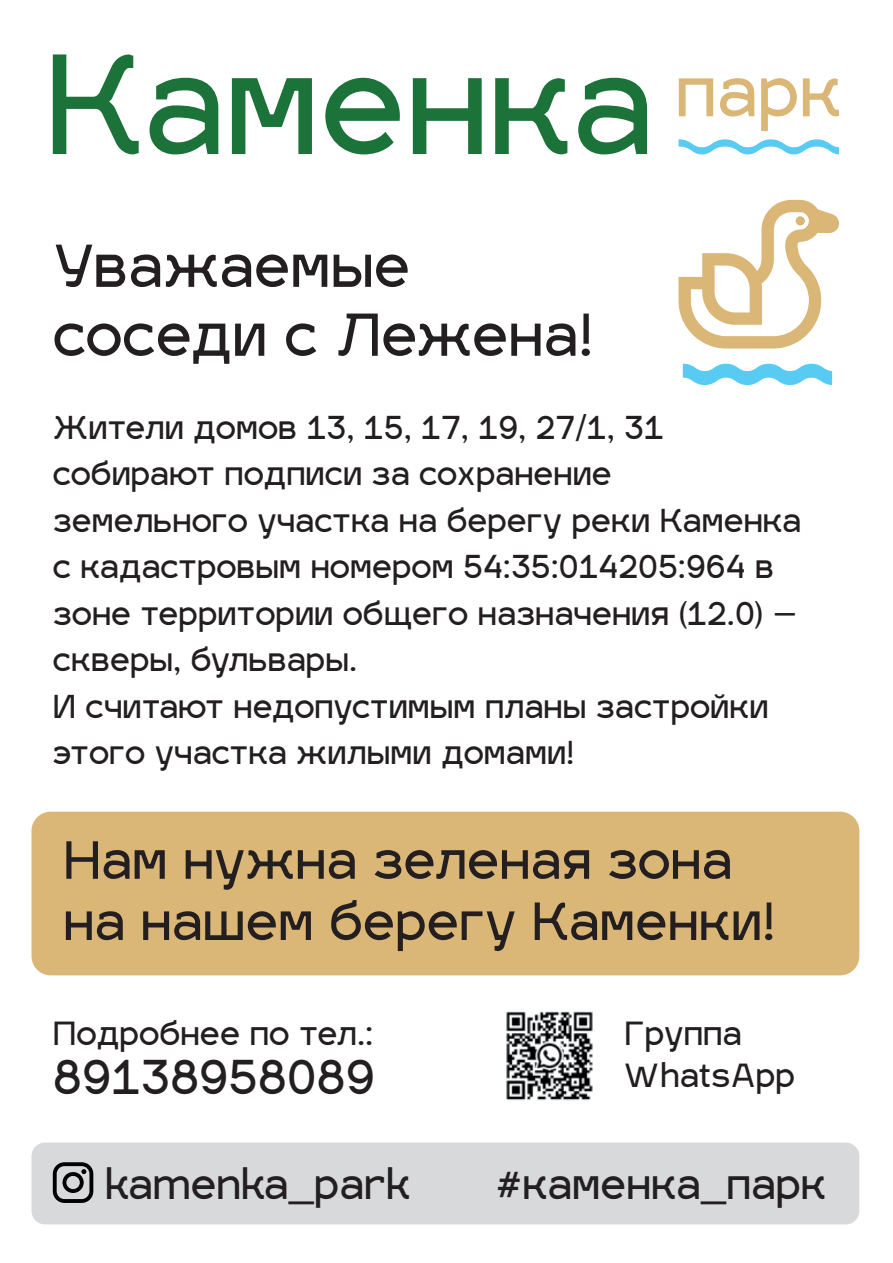
<style>
.page{position:relative;width:893px;height:1263px;background:#fff}
.page>*{position:absolute;margin:0;border:0;box-sizing:border-box;transform-origin:0 0}
.t1{font:67.65px "Igra Sans";color:#dab677}
.t2{font:57.45px/68.8px "Igra Sans";color:#231f20}
.t3{font:51px/61.2px "Igra Sans";color:#231f20}
.t4{font:46.5px "Igra Sans";color:#231f20}
.t5{font:40.65px "Igra Sans";color:#231f20}
.t6{font:31.8px/42px "Igra Sans";color:#231f20}
.t7{font:31.5px/46.5px "Igra Sans";color:#231f20}
</style>
<div class="page">
<div style="left:31px;top:1142px;width:828px;height:82px;background:#d8d9db;border-radius:14px"></div>
<svg style="left:683px;top:364px;width:149px;height:21px"></svg>
<svg style="left:678px;top:200px;width:161px;height:148px"></svg>
<svg style="left:53px;top:54px;width:86px;height:100px"></svg>
<svg style="left:150px;top:78px;width:68px;height:76px"></svg>
<svg style="left:232px;top:78px;width:80px;height:76px"></svg>
<svg style="left:325px;top:78px;width:75px;height:76px"></svg>
<svg style="left:413px;top:78px;width:69px;height:76px"></svg>
<svg style="left:495px;top:78px;width:72px;height:76px"></svg>
<svg style="left:578px;top:78px;width:69px;height:76px"></svg>
<svg style="left:678px;top:139px;width:161px;height:15px"></svg>
<div style="left:32px;top:812px;width:827px;height:163px;background:#dab677;border-radius:19px"></div>
<svg style="left:53px;top:1162px;width:40px;height:41px"></svg>
<img style="left:506px;top:1011px;width:87px;height:90px">
<h2 class="t2" style="left:53px;top:228px;width:542px">Уважаемые соседи с Лежена!</h2>
<h1 class="t1" style="left:675px;top:45px;width:168px">парк</h1>
<p class="t7" style="left:53px;top:402px;width:750px">Жители домов 13, 15, 17, 19, 27/1, 31 собирают подписи за сохранение земельного участка на берегу реки Каменка с кадастровым номером 54:35:014205:964 в зоне территории общего назначения (12.0) – скверы, бульвары.<br>И считают недопустимым планы застройки этого участка жилыми домами!</p>
<h3 class="t3" style="left:63px;top:827px;width:713px">Нам нужна зеленая зона на нашем берегу Каменки!</h3>
<p class="t6" style="left:53px;top:1010px;width:322px">Подробнее по тел.:</p>
<h3 class="t4" style="left:53px;top:1045px;width:324px">89138958089</h3>
<p class="t5" style="left:105px;top:1156px;width:307px">kamenka_park</p>
<p class="t6" style="left:625px;top:1010px;width:172px">Группа<br>WhatsApp</p>
<p class="t5" style="left:496px;top:1156px;width:332px">#каменка_парк</p>
</div>
